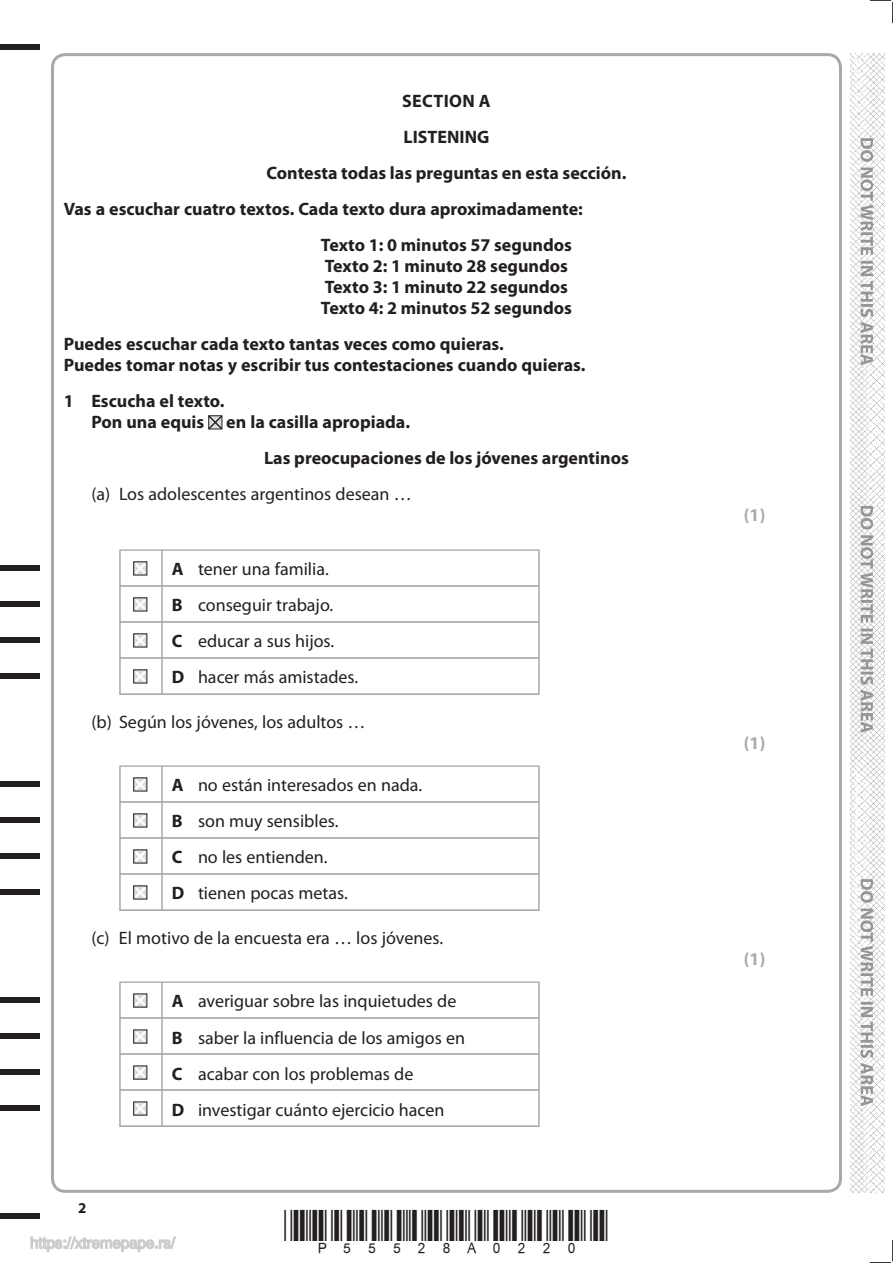
<style>
.page{position:relative;width:893px;height:1263px;background:#fff}
.page>*{position:absolute;margin:0;border:0;box-sizing:border-box;transform-origin:0 0}
.t1{font:700 18px/21px "Myriad Pro";color:#231f20}
.t2{font:18px/36px "Myriad Pro";color:#231f20}
.t3{font:700 18px "Myriad Pro";color:#a7a9ab}
.t4{font:700 18px "Myriad Pro";letter-spacing:.02em;color:#231f20}
.t5{font:700 15px "Myriad Pro";color:#231f20}
.s1{font-weight:700}
</style>
<div class="page">
<div style="left:0;top:44px;width:40px;height:5px;background:#231f20"></div>
<div style="left:0;top:1214px;width:40px;height:5px;background:#231f20"></div>
<svg style="left:870px;top:1240px;width:23px;height:23px"></svg>
<svg style="left:870px;top:0;width:23px;height:23px"></svg>
<img style="left:850px;top:53px;width:34px;height:1140px">
<svg style="left:860px;top:138px;width:13px;height:968px"></svg>
<div style="left:119px;top:549px;width:421px;height:38px;background:#bbbcbe"></div>
<div style="left:121px;top:551px;width:417px;height:34px;background:#fff"></div>
<div style="left:119px;top:585px;width:421px;height:38px;background:#babcbd"></div>
<div style="left:121px;top:587px;width:417px;height:34px;background:#fff"></div>
<div style="left:119px;top:621px;width:421px;height:38px;background:#babbbd"></div>
<div style="left:121px;top:623px;width:417px;height:34px;background:#fff"></div>
<div style="left:119px;top:657px;width:421px;height:38px;background:#b9bbbd"></div>
<div style="left:121px;top:659px;width:417px;height:34px;background:#fff"></div>
<div style="left:119px;top:765px;width:421px;height:38px;background:#b8babb"></div>
<div style="left:121px;top:767px;width:417px;height:34px;background:#fff"></div>
<div style="left:119px;top:801px;width:421px;height:38px;background:#b8b9bb"></div>
<div style="left:121px;top:803px;width:417px;height:34px;background:#fff"></div>
<div style="left:119px;top:837px;width:421px;height:38px;background:#b7b9ba"></div>
<div style="left:121px;top:839px;width:417px;height:34px;background:#fff"></div>
<div style="left:119px;top:873px;width:421px;height:38px;background:#b7b8ba"></div>
<div style="left:121px;top:875px;width:417px;height:34px;background:#fff"></div>
<div style="left:119px;top:981px;width:421px;height:38px;background:#b5b7b9"></div>
<div style="left:121px;top:983px;width:417px;height:34px;background:#fff"></div>
<div style="left:119px;top:1017px;width:421px;height:38px;background:#b5b7b8"></div>
<div style="left:121px;top:1019px;width:417px;height:34px;background:#fff"></div>
<div style="left:119px;top:1053px;width:421px;height:38px;background:#b5b6b8"></div>
<div style="left:121px;top:1055px;width:417px;height:34px;background:#fff"></div>
<div style="left:119px;top:1089px;width:421px;height:38px;background:linear-gradient(to right,#c5c7c8,#c5c7c8)"></div>
<div style="left:121px;top:1091px;width:417px;height:34px;background:#fff"></div>
<svg style="left:208px;top:415px;width:15px;height:15px"></svg>
<svg style="left:133px;top:561px;width:15px;height:15px"></svg>
<hr style="left:161px;top:550px;width:2px;height:36px;background:#a7a9ab">
<svg style="left:133px;top:597px;width:15px;height:15px"></svg>
<hr style="left:161px;top:586px;width:2px;height:36px;background:#a7a9ab">
<svg style="left:133px;top:633px;width:15px;height:15px"></svg>
<hr style="left:161px;top:622px;width:2px;height:36px;background:#a7a9ab">
<svg style="left:133px;top:669px;width:15px;height:15px"></svg>
<hr style="left:161px;top:658px;width:2px;height:36px;background:#a7a9ab">
<svg style="left:133px;top:777px;width:15px;height:15px"></svg>
<hr style="left:161px;top:766px;width:2px;height:36px;background:#a7a9ab">
<svg style="left:133px;top:813px;width:15px;height:15px"></svg>
<hr style="left:161px;top:802px;width:2px;height:36px;background:#a7a9ab">
<svg style="left:133px;top:849px;width:15px;height:15px"></svg>
<hr style="left:161px;top:838px;width:2px;height:36px;background:#a7a9ab">
<svg style="left:133px;top:885px;width:15px;height:15px"></svg>
<hr style="left:161px;top:874px;width:2px;height:36px;background:#a7a9ab">
<svg style="left:133px;top:993px;width:15px;height:15px"></svg>
<hr style="left:161px;top:982px;width:2px;height:36px;background:#a7a9ab">
<svg style="left:133px;top:1029px;width:15px;height:15px"></svg>
<hr style="left:161px;top:1018px;width:2px;height:36px;background:#a7a9ab">
<svg style="left:133px;top:1065px;width:15px;height:15px"></svg>
<hr style="left:161px;top:1054px;width:2px;height:36px;background:#a7a9ab">
<svg style="left:133px;top:1101px;width:15px;height:15px"></svg>
<hr style="left:161px;top:1090px;width:2px;height:36px;background:#a7a9ab">
<div style="left:0;top:565px;width:40px;height:6px;background:#231f20"></div>
<div style="left:0;top:601px;width:40px;height:6px;background:#231f20"></div>
<div style="left:0;top:637px;width:40px;height:6px;background:#231f20"></div>
<div style="left:0;top:673px;width:40px;height:6px;background:#231f20"></div>
<div style="left:0;top:781px;width:40px;height:6px;background:#231f20"></div>
<div style="left:0;top:817px;width:40px;height:6px;background:#231f20"></div>
<div style="left:0;top:853px;width:40px;height:6px;background:#231f20"></div>
<div style="left:0;top:889px;width:40px;height:6px;background:#231f20"></div>
<div style="left:0;top:997px;width:40px;height:6px;background:#231f20"></div>
<div style="left:0;top:1033px;width:40px;height:6px;background:#231f20"></div>
<div style="left:0;top:1069px;width:40px;height:6px;background:#231f20"></div>
<div style="left:0;top:1105px;width:40px;height:6px;background:#231f20"></div>
<svg style="left:30px;top:1236px;width:146px;height:16px"></svg>
<p class="t4" style="left:402px;top:94px;width:90px">SECTION A</p>
<p class="t1" style="left:404px;top:128px;width:87px">LISTENING</p>
<p class="t1" style="left:266px;top:164px;width:361px">Contesta todas las preguntas en esta sección.</p>
<p class="t1" style="left:64px;top:200px;width:521px">Vas a escuchar cuatro textos. Cada texto dura aproximadamente:</p>
<p class="t1" style="left:321px;top:236px;width:252px">Texto 1: 0 minutos 57 segundos</p>
<p class="t1" style="left:321px;top:257px;width:252px">Texto 2: 1 minuto 28 segundos<br>Texto 3: 1 minuto 22 segundos<br>Texto 4: 2 minutos 52 segundos</p>
<p class="t1" style="left:64px;top:335px;width:523px">Puedes escuchar cada texto tantas veces como quieras.<br>Puedes tomar notas y escribir tus contestaciones cuando quieras.</p>
<p class="t1" style="left:91px;top:392px;width:320px;text-indent:-28px">1 Escucha el texto.<br>Pon una equis en la casilla apropiada.</p>
<p class="t1" style="left:264px;top:449px;width:366px">Las preocupaciones de los jóvenes argentinos</p>
<p class="t2" style="left:91px;top:477px;width:322px">(a) Los adolescentes argentinos desean …</p>
<p class="t2" style="left:172px;top:553px;width:188px"><span class="s1">A</span> tener una familia.<br><span class="s1">B</span> conseguir trabajo.<br><span class="s1">C</span> educar a sus hijos.<br><span class="s1">D</span> hacer más amistades.</p>
<p class="t2" style="left:91px;top:705px;width:276px">(b) Según los jóvenes, los adultos …</p>
<p class="t2" style="left:172px;top:769px;width:252px"><span class="s1">A</span> no están interesados en nada.<br><span class="s1">B</span> son muy sensibles.<br><span class="s1">C</span> no les entienden.<br><span class="s1">D</span> tienen pocas metas.</p>
<p class="t2" style="left:91px;top:921px;width:353px">(c) El motivo de la encuesta era … los jóvenes.</p>
<p class="t5" style="left:78px;top:1202px;width:10px">2</p>
<p class="t2" style="left:172px;top:985px;width:295px"><span class="s1">A</span> averiguar sobre las inquietudes de <span class="s1">B</span> saber la influencia de los amigos en <span class="s1">C</span> acabar con los problemas de<br><span class="s1">D</span> investigar cuánto ejercicio hacen</p>
<p class="t3" style="left:744px;top:508px;width:23px">(1)</p>
<p class="t3" style="left:744px;top:736px;width:23px">(1)</p>
<p class="t3" style="left:744px;top:952px;width:23px">(1)</p>
</div>
